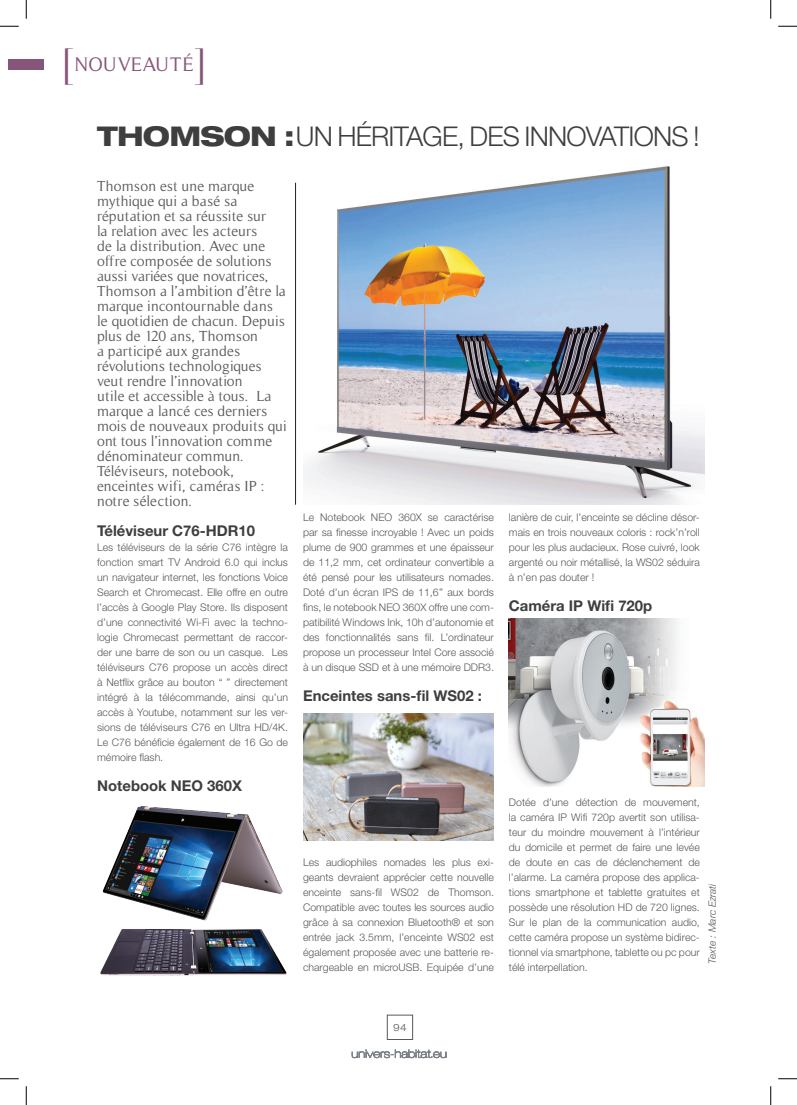
<style>
.page{position:relative;width:797px;height:1105px;background:#fff}
.page>*{position:absolute;margin:0;border:0;box-sizing:border-box;transform-origin:0 0}
.t1{font:300 27.25px "Helvetica Neue LT Std";letter-spacing:-.03em;color:#3e3e3f}
.t2{font:20px "Timeless";letter-spacing:.01em;color:#87557a}
.t3{font:14.88px/15px "Timeless";letter-spacing:.01em;color:#57585a}
.t4{font:700 14.88px "Helvetica Neue LT Std";color:#3e3e3f}
.t5{font:300 10.5px/15px "Helvetica Neue LT Std";color:#57585a;text-align:justify}
.t6{font:italic 300 10.12px "Helvetica Neue LT Std";letter-spacing:-.005em;color:#57585a}
.t7{font:300 expanded 9.88px "Helvetica Neue LT Std";color:#57585a}
.s1{font-size:41.62px}
.s2{font-weight:800;font-stretch:expanded}
</style>
<div class="page">
<svg style="left:387px;top:1015px;width:26px;height:25px"></svg>
<svg style="left:352px;top:1049px;width:94px;height:9px"></svg>
<div style="left:9px;top:59px;width:35px;height:11px;background:#87557a"></div>
<img style="left:303px;top:166px;width:401px;height:339px">
<img style="left:509px;top:618px;width:195px;height:168px">
<img style="left:303px;top:713px;width:191px;height:128px">
<img style="left:102px;top:806px;width:181px;height:115px">
<img style="left:100px;top:929px;width:187px;height:47px">
<hr style="left:295px;top:183px;width:1px;height:322px;background:#231f20">
<svg style="left:0;top:25px;width:19px;height:2px"></svg>
<svg style="left:778px;top:25px;width:19px;height:2px"></svg>
<svg style="left:0;top:1078px;width:19px;height:1px"></svg>
<svg style="left:778px;top:1078px;width:19px;height:1px"></svg>
<svg style="left:25px;top:0;width:2px;height:19px"></svg>
<svg style="left:25px;top:1086px;width:2px;height:19px"></svg>
<svg style="left:770px;top:0;width:1px;height:19px"></svg>
<svg style="left:770px;top:1086px;width:1px;height:19px"></svg>
<h2 class="t2" style="left:62px;top:53px;width:146px"><span class="s1">[</span>NOUVEAUTÉ<span class="s1">]</span></h2>
<h1 class="t1" style="left:97px;top:120px;width:604px"><span class="s2">THOMSON :</span>UN HÉRITAGE, DES INNOVATIONS !</h1>
<p class="t3" style="left:97px;top:179px;width:191px">Thomson est une marque mythique qui a basé sa réputation et sa réussite sur<br>la relation avec les acteurs<br>de la distribution. Avec une offre composée de solutions aussi variées que novatrices,<br>Thomson a l’ambition d’être la marque incontournable dans le quotidien de chacun. Depuis plus de 120 ans, Thomson<br>a participé aux grandes révolutions technologiques veut rendre l’innovation<br>utile et accessible à tous. La marque a lancé ces derniers mois de nouveaux produits qui ont tous l’innovation comme dénominateur commun.<br>Téléviseurs, notebook, enceintes wifi, caméras IP : notre sélection.</p>
<h3 class="t4" style="left:97px;top:522px;width:159px">Téléviseur C76-HDR10</h3>
<p class="t5" style="left:97px;top:540px;width:192px">Les téléviseurs de la série C76 intègre la fonction smart TV Android 6.0 qui inclus un navigateur internet, les fonctions Voice Search et Chromecast. Elle offre en outre l’accès à Google Play Store. Ils disposent d’une connectivité Wi-Fi avec la techno&shy;logie Chromecast permettant de raccor&shy;der une barre de son ou un casque. Les téléviseurs C76 propose un accès direct à Netflix grâce au bouton “ ” directement intégré à la télécommande, ainsi qu’un accès à Youtube, notamment sur les ver&shy;sions de téléviseurs C76 en Ultra HD/4K.<br>Le C76 bénéficie également de 16 Go de mémoire flash.</p>
<h3 class="t4" style="left:97px;top:777px;width:146px">Notebook NEO 360X</h3>
<p class="t5" style="left:303px;top:510px;width:192px">Le Notebook NEO 360X se caractérise par sa finesse incroyable ! Avec un poids plume de 900 grammes et une épaisseur de 11,2 mm, cet ordinateur convertible a été pensé pour les utilisateurs nomades.<br>Doté d’un écran IPS de 11,6’’ aux bords fins, le notebook NEO 360X offre une com&shy;patibilité Windows Ink, 10h d’autonomie et des fonctionnalités sans fil. L’ordinateur propose un processeur Intel Core associé à un disque SSD et à une mémoire DDR3.</p>
<h3 class="t4" style="left:303px;top:687px;width:180px">Enceintes sans-fil WS02 :</h3>
<p class="t5" style="left:509px;top:510px;width:192px">lanière de cuir, l’enceinte se décline désor&shy;mais en trois nouveaux coloris : rock’n’roll pour les plus audacieux. Rose cuivré, look argenté ou noir métallisé, la WS02 séduira à n’en pas douter !</p>
<h3 class="t4" style="left:509px;top:597px;width:145px">Caméra IP Wifi 720p</h3>
<p class="t5" style="left:303px;top:855px;width:192px">Les audiophiles nomades les plus exi&shy;geants devraient apprécier cette nouvelle enceinte sans-fil WS02 de Thomson.<br>Compatible avec toutes les sources audio grâce à sa connexion Bluetooth® et son entrée jack 3.5mm, l’enceinte WS02 est également proposée avec une batterie re&shy;chargeable en microUSB. Equipée d’une</p>
<p class="t5" style="left:509px;top:795px;width:192px">Dotée d’une détection de mouvement, la caméra IP Wifi 720p avertit son utilisa&shy;teur du moindre mouvement à l’intérieur du domicile et permet de faire une levée de doute en cas de déclenchement de l’alarme. La caméra propose des applica&shy;tions smartphone et tablette gratuites et possède une résolution HD de 720 lignes.<br>Sur le plan de la communication audio, cette caméra propose un système bidirec&shy;tionnel via smartphone, tablette ou pc pour télé interpellation.</p>
<p class="t6" style="left:706px;top:963px;width:82px;rotate:-90deg">Texte : Marc Ezrati</p>
<p class="t7" style="left:393px;top:1021px;width:15px">94</p>
</div>
